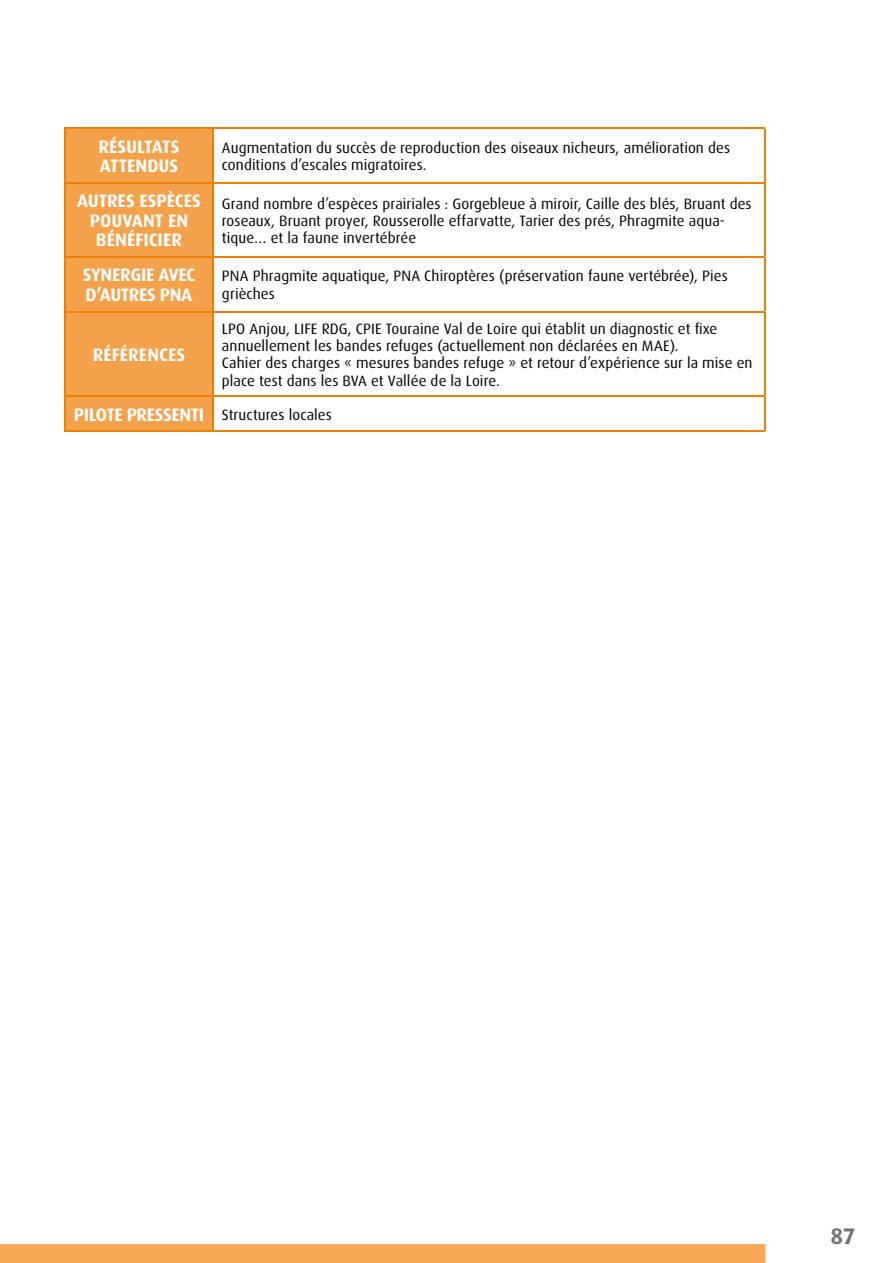
<style>
.page{position:relative;width:893px;height:1263px;background:#fff}
.page>*{position:absolute;margin:0;border:0;box-sizing:border-box;transform-origin:0 0}
.t1{font:700 22.5px "Dax";color:#707172}
.t2{font:700 18px/19.5px "Dax";color:#fff}
.t3{font:15px/17.2px "Dax";letter-spacing:.005em;color:#000}
.s1{font-weight:700;font-size:18px;color:#fff}
</style>
<div class="page">
<div style="left:0;top:1244px;width:765px;height:19px;background:#f5a858"></div>
<div style="left:65px;top:129px;width:148px;height:301px;background:#f4a14c"></div>
<hr style="left:64px;top:128px;width:149px;height:1px;background:#ee7f00">
<hr style="left:64px;top:129px;width:1px;height:53px;background:#ee7f00">
<hr style="left:213px;top:128px;width:552px;height:1px;background:#ee7f00">
<hr style="left:213px;top:129px;width:1px;height:53px;background:#ee7f00">
<hr style="left:764px;top:129px;width:1px;height:53px;background:#ee7f00">
<hr style="left:64px;top:182px;width:149px;height:2px;background:#ee7f00">
<hr style="left:64px;top:184px;width:1px;height:72px;background:#ee7f00">
<hr style="left:213px;top:182px;width:552px;height:2px;background:#ee7f00">
<hr style="left:213px;top:184px;width:1px;height:72px;background:#ee7f00">
<hr style="left:764px;top:184px;width:1px;height:72px;background:#ee7f00">
<hr style="left:64px;top:256px;width:149px;height:2px;background:#ee7f00">
<hr style="left:64px;top:258px;width:1px;height:53px;background:#ee7f00">
<hr style="left:213px;top:256px;width:552px;height:2px;background:#ee7f00">
<hr style="left:213px;top:258px;width:1px;height:53px;background:#ee7f00">
<hr style="left:764px;top:258px;width:1px;height:53px;background:#ee7f00">
<hr style="left:64px;top:311px;width:149px;height:1px;background:#ee7f00">
<hr style="left:64px;top:312px;width:1px;height:83px;background:#ee7f00">
<hr style="left:213px;top:311px;width:552px;height:1px;background:#ee7f00">
<hr style="left:213px;top:312px;width:1px;height:83px;background:#ee7f00">
<hr style="left:764px;top:312px;width:1px;height:83px;background:#ee7f00">
<hr style="left:64px;top:395px;width:149px;height:2px;background:#ee7f00">
<hr style="left:64px;top:397px;width:1px;height:33px;background:#ee7f00">
<hr style="left:213px;top:395px;width:552px;height:2px;background:#ee7f00">
<hr style="left:213px;top:397px;width:1px;height:33px;background:#ee7f00">
<hr style="left:764px;top:397px;width:1px;height:33px;background:#ee7f00">
<hr style="left:64px;top:430px;width:149px;height:2px;background:#ee7f00">
<hr style="left:213px;top:430px;width:552px;height:2px;background:#ee7f00">
<p class="t2" style="left:99px;top:137px;width:82px">RÉSULTATS<br>ATTENDUS</p>
<p class="t3" style="left:222px;top:139px;width:510px">Augmentation du succès de reproduction des oiseaux nicheurs, amélioration des conditions d’escales migratoires.</p>
<p class="t2" style="left:77px;top:191px;width:125px;text-align:center">AUTRES ESPÈCES<br>POUVANT EN<br>BÉNÉFICIER</p>
<p class="t3" style="left:222px;top:195px;width:531px">Grand nombre d’espèces prairiales : Gorgebleue à miroir, Caille des blés, Bruant des roseaux, Bruant proyer, Rousserolle effarvatte, tarier des prés, Phragmite aqua&shy;tique… et la faune invertébrée</p>
<p class="t2" style="left:83px;top:266px;width:114px">SYNERGIE AVEC<br>D’AUTRES PNA</p>
<p class="t3" style="left:222px;top:268px;width:507px">PNA Phragmite aquatique, PNA Chiroptères (préservation faune vertébrée), Pies grièches</p>
<p class="t3" style="left:222px;top:320px;width:532px">LPO Anjou, LIFE RDG, CPIE touraine Val de Loire qui établit un diagnostic et fixe annuellement les bandes refuges (actuellement non déclarées en MAE).<br>Cahier des charges « mesures bandes refuge » et retour d’expérience sur la mise en place test dans les BVA et Vallée de la Loire.</p>
<p class="t3" style="left:74px;top:406px;width:259px"><span class="s1">PILOTE PRESSENTI</span> Structures locales</p>
<p class="t2" style="left:93px;top:345px;width:94px">RÉFÉRENCES</p>
<h1 class="t1" style="left:831px;top:1223px;width:26px">87</h1>
</div>
